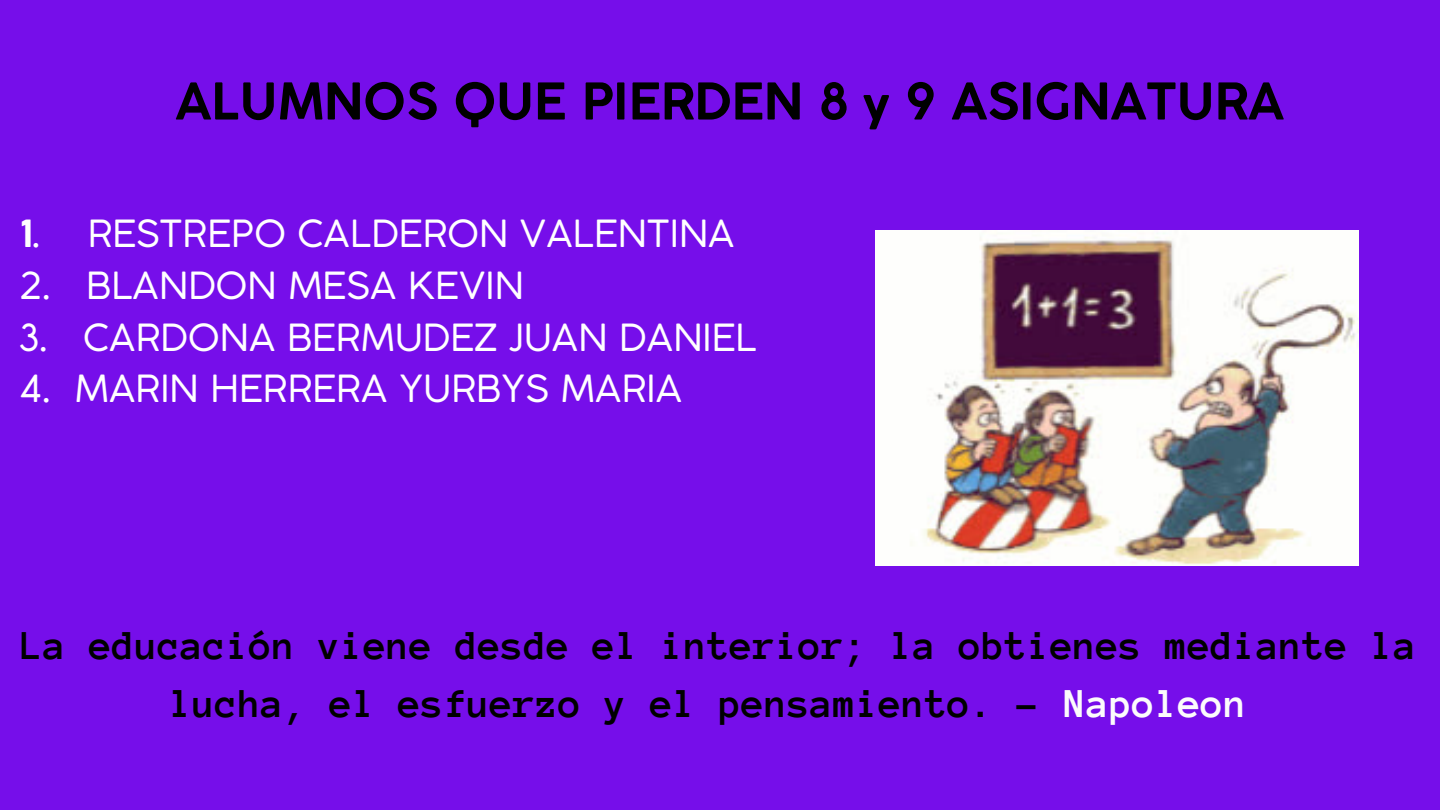
<style>
.page{position:relative;width:1440px;height:810px;background:#760eea}
.page>*{position:absolute;margin:0;border:0;box-sizing:border-box;transform-origin:0 0}
.t1{font:700 50px "Coco Gothic";color:#000}
.t2{font:700 42px/58.5px "Anonymous Pro";color:#000;text-align:center}
.t3{font:37px "Coco Gothic";color:#fff}
.s1{font-weight:700}
.s2{color:#fcfbfc}
</style>
<div class="page">
<img style="left:875px;top:231px;width:484px;height:335px">
<h1 class="t1" style="left:175px;top:82px;width:1110px">ALUMNOS QUE PIERDEN 8 y 9 ASIGNATURA</h1>
<p class="t3" style="left:19px;top:220px;width:717px"><span class="s1">1</span>. RESTREPO CALDERON VALENTINA</p>
<p class="t3" style="left:19px;top:271px;width:507px">2. BLANDON MESA KEVIN</p>
<p class="t3" style="left:19px;top:323px;width:739px">3. CARDONA BERMUDEZ JUAN DANIEL</p>
<p class="t3" style="left:19px;top:375px;width:665px">4. MARIN HERRERA YURBYS MARIA</p>
<p class="t2" style="left:21px;top:616px;width:1398px">La educación viene desde el interior; la obtienes mediante la lucha, el esfuerzo y el pensamiento. – <span class="s2">Napoleon</span></p>
</div>
